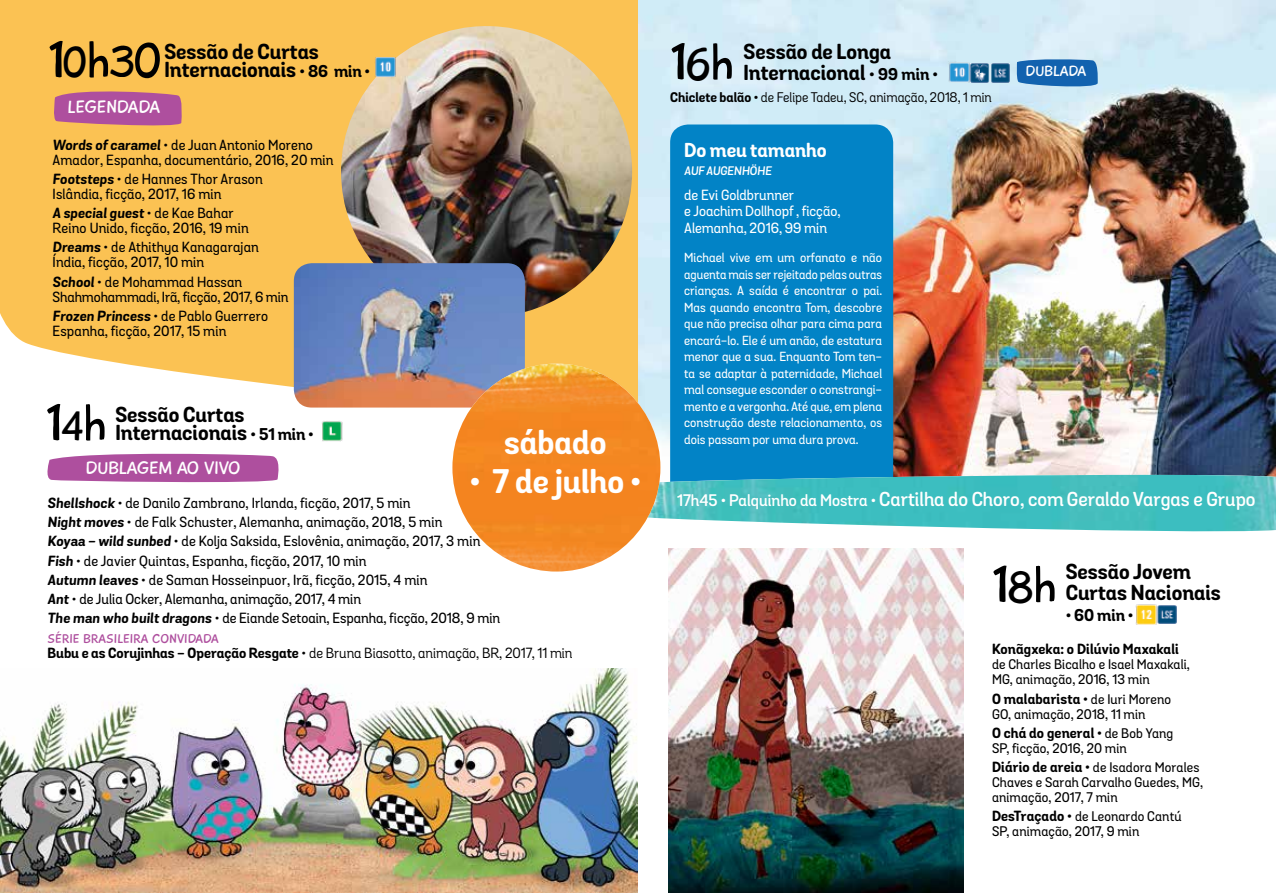
<style>
.page{position:relative;width:1276px;height:893px;background:#fff}
.page>*{position:absolute;margin:0;border:0;box-sizing:border-box;transform-origin:0 0}
.t1{font:54px "Playtime With Hot Toddies";color:#000}
.t2{font:700 33px "Grota Sans Alt Rounded";color:#fff}
.t3{font:700 21px/21px "Grota Sans Alt Rounded";color:#000}
.t4{font:600 19.5px "Grota Sans Alt Rounded";color:#fff}
.t5{font:700 19.5px "Grota Sans Alt Rounded";color:#fff}
.t6{font:18px "Playtime With Hot Toddies";color:#fff}
.t7{font:700 16.5px "Grota Sans Alt Rounded";color:#000}
.t8{font:14.85px "Playtime With Hot Toddies";color:#fff}
.t9{font:500 14.25px/19.2px "Grota Sans Alt Rounded";letter-spacing:.01em;color:#000}
.t10{font:700 14.25px "Grota Sans Alt Rounded";letter-spacing:.01em;color:#000}
.t11{font:14.25px "Grota Sans Alt Rounded";color:#000}
.t12{font:500 14.25px/16.5px "Grota Sans Alt Rounded";color:#fff}
.t13{font:500 14.25px/15px "Grota Sans Alt Rounded";letter-spacing:-.01em;color:#000}
.t14{font:500 13.5px/15px "Grota Sans Alt Rounded";letter-spacing:.01em;color:#000}
.t15{font:13.5px "Grota Sans Alt Rounded";color:#000}
.t16{font:500 12.75px/16.5px "Grota Sans Alt Rounded";color:#fff;text-align:justify}
.t17{font:12.75px "Playtime With Hot Toddies";letter-spacing:.01em;color:#ae4f9e}
.t18{font:italic 600 12px "Grota Sans Alt Rounded";color:#fff}
.s1{font-size:45px}
.s2{font-size:51px}
.s3{font-size:16.5px}
.s4{font-weight:700;font-style:italic}
.s5{font-size:40.5px}
.s6{font-weight:700}
.s7{font-weight:500}
.s8{font-size:16.2px}
.s9{font-weight:500;font-size:13.5px}
.s10{font-weight:700;font-size:14.25px}
</style>
<div class="page">
<svg style="left:0;top:0;width:638px;height:424px;background:#fbca6a"></svg>
<img style="left:669px;top:548px;width:294px;height:345px">
<img style="left:638px;top:0;width:638px;height:470px">
<svg style="left:1016px;top:58px;width:82px;height:32px;background:#3d80bf"></svg>
<img style="left:1135px;top:604px;width:41px;height:21px">
<img style="left:322px;top:420px;width:20px;height:22px">
<svg style="left:47px;top:453px;width:232px;height:30px;background:#b865aa"></svg>
<img style="left:949px;top:62px;width:60px;height:20px">
<div style="left:670px;top:124px;width:223px;height:381px;background:#0283c6;border-radius:18px"></div>
<img style="left:341px;top:26px;width:291px;height:289px">
<img style="left:294px;top:263px;width:231px;height:145px">
<svg style="left:634px;top:470px;width:642px;height:67px"></svg>
<img style="left:638px;top:475px;width:638px;height:61px">
<img style="left:452px;top:364px;width:208px;height:208px;border-radius:104px">
<img style="left:0;top:669px;width:638px;height:224px">
<svg style="left:52px;top:87px;width:131px;height:42px;background:#c36f88"></svg>
<img style="left:375px;top:57px;width:20px;height:20px">
<h1 class="t1" style="left:48px;top:26px;width:115px">1<span class="s1">0</span>H<span class="s1">3</span><span class="s2">0</span></h1>
<h3 class="t3" style="left:164px;top:42px;width:156px">Sessão de Curtas</h3>
<h3 class="t3" style="left:164px;top:60px;width:207px">Internacionais <span class="s3">• 86 min •</span></h3>
<p class="t6" style="left:67px;top:96px;width:94px">LEGENDADA</p>
<p class="t9" style="left:53px;top:138px;width:282px;line-height:15px"><span class="s4">Words of caramel</span> • de Juan Antonio Moreno<br>Amador, Espanha, documentário, 2016, 20 min</p>
<p class="t9" style="left:53px;top:172px;width:211px;line-height:15px"><span class="s4">Footsteps</span> • de Hannes Thor Arason<br>Islândia, ficção, 2017, 16 min</p>
<p class="t9" style="left:53px;top:206px;width:198px;line-height:15px"><span class="s4">A special guest</span> • de Kae Bahar<br>Reino Unido, ficção, 2016, 19 min</p>
<p class="t9" style="left:53px;top:240px;width:208px;line-height:15px"><span class="s4">Dreams</span> • de Athithya Kanagarajan<br>Índia, ficção, 2017, 10 min</p>
<p class="t13" style="left:53px;top:275px;width:237px"><span class="s4">School</span> • de Mohammad Hassan<br>Shahmohammadi, Irã, ficção, 2017, 6 min</p>
<p class="t9" style="left:53px;top:309px;width:217px;line-height:15px"><span class="s4">Frozen Princess</span> • de Pablo Guerrero<br>Espanha, ficção, 2017, 15 min</p>
<h1 class="t1" style="left:46px;top:389px;width:62px">1<span class="s5">4</span>H</h1>
<h3 class="t3" style="left:115px;top:407px;width:200px;line-height:18px">Sessão Curtas<br>Internacionais <span class="s3">• 51 min •</span></h3>
<p class="t6" style="left:85px;top:457px;width:157px">DUBLAGEM AO VIVO</p>
<h2 class="t2" style="left:504px;top:422px;width:104px">sábado</h2>
<h2 class="t2" style="left:469px;top:461px;width:173px">• 7 de julho •</h2>
<p class="t9" style="left:48px;top:494px;width:454px"><span class="s4">Shellshock</span> • de Danilo Zambrano, Irlanda, ficção, 2017, 5 min<br><span class="s4">Night moves</span> • de Falk Schuster, Alemanha, animação, 2018, 5 min<br><span class="s4">Koyaa - wild sunbed</span> • de Kolja Saksida, Eslovênia, animação, 2017, 3 min <span class="s4">Fish</span> • de Javier Quintas, Espanha, ficção, 2017, 10 min<br><span class="s4">Autumn leaves</span> • de Saman Hosseinpuor, Irã, ficção, 2015, 4 min<br><span class="s4">Ant</span> • de Julia Ocker, Alemanha, animação, 2017, 4 min<br><span class="s4">The man who built dragons</span> • de Eiande Setoain, Espanha, ficção, 2018, 9 min</p>
<p class="t17" style="left:48px;top:631px;width:173px">SÉRIE BRASILEIRA CONVIDADA</p>
<p class="t11" style="left:47px;top:644px;width:526px"><span class="s6">Bubu e as Corujinhas - Operação Resgate</span> <span class="s7">•</span> de Bruna Biasotto, animação, BR, 2017, 11 min</p>
<h1 class="t1" style="left:670px;top:29px;width:65px">1<span class="s1">6</span>H</h1>
<h3 class="t3" style="left:743px;top:42px;width:196px">Sessão de Longa<br>Internacional <span class="s3">• 99 min •</span></h3>
<p class="t15" style="left:670px;top:90px;width:323px"><span class="s6">Chiclete balão •</span> de Felipe Tadeu, SC, animação, 2018, 1 min</p>
<h3 class="t5" style="left:684px;top:138px;width:144px">Do meu tamanho</h3>
<p class="t18" style="left:684px;top:163px;width:89px">AUF AUGENHÖHE</p>
<p class="t12" style="left:684px;top:187px;width:158px">de Evi Goldbrunner<br>e Joachim Dollhopf , ficção,<br>Alemanha, 2016, 99 min</p>
<p class="t16" style="left:684px;top:250px;width:199px">Michael vive em um orfanato e não aguenta mais ser rejeitado pelas outras crianças. A saída é encontrar o pai.<br>Mas quando encontra Tom, descobre que não precisa olhar para cima para encará-lo. Ele é um anão, de estatura menor que a sua. Enquanto Tom ten&shy;ta se adaptar à paternidade, Michael mal consegue esconder o constrangi&shy;mento e a vergonha. Até que, em plena construção deste relacionamento, os dois passam por uma dura prova.</p>
<p class="t8" style="left:1025px;top:62px;width:62px">DUBLADA</p>
<h3 class="t4" style="left:677px;top:488px;width:580px"><span class="s8">17h45 • Palquinho da Mostra •</span> Cartilha do Choro, com Geraldo Vargas e Grupo</h3>
<h1 class="t1" style="left:992px;top:551px;width:66px">1<span class="s1">8</span>H</h1>
<h3 class="t3" style="left:1065px;top:562px;width:157px">Sessão Jovem<br>Curtas Nacionais</h3>
<p class="t7" style="left:1065px;top:605px;width:69px">• 60 min •</p>
<p class="t10" style="left:992px;top:641px;width:188px">Konãgxeka: o Dilúvio Maxakali</p>
<p class="t14" style="left:992px;top:658px;width:199px">de Charles Bicalho e Isael Maxakali,<br>MG, animação, 2016, 13 min</p>
<p class="t10" style="left:992px;top:690px;width:181px">O malabarista • <span class="s9">de Iuri Moreno</span></p>
<p class="t14" style="left:992px;top:707px;width:155px">GO, animação, 2018, 11 min</p>
<p class="t10" style="left:992px;top:724px;width:183px">O chá do general • <span class="s9">de Bob Yang</span></p>
<p class="t14" style="left:992px;top:739px;width:209px;line-height:19.2px">SP, ficção, 2016, 20 min<br><span class="s10">Diário de areia •</span> de Isadora Morales</p>
<p class="t14" style="left:992px;top:775px;width:212px">Chaves e Sarah Carvalho Guedes, MG, animação, 2017, 7 min</p>
<p class="t14" style="left:992px;top:810px;width:191px"><span class="s10">DesTraçado •</span> de Leonardo Cantú<br>SP, animação, 2017, 9 min</p>
</div>
